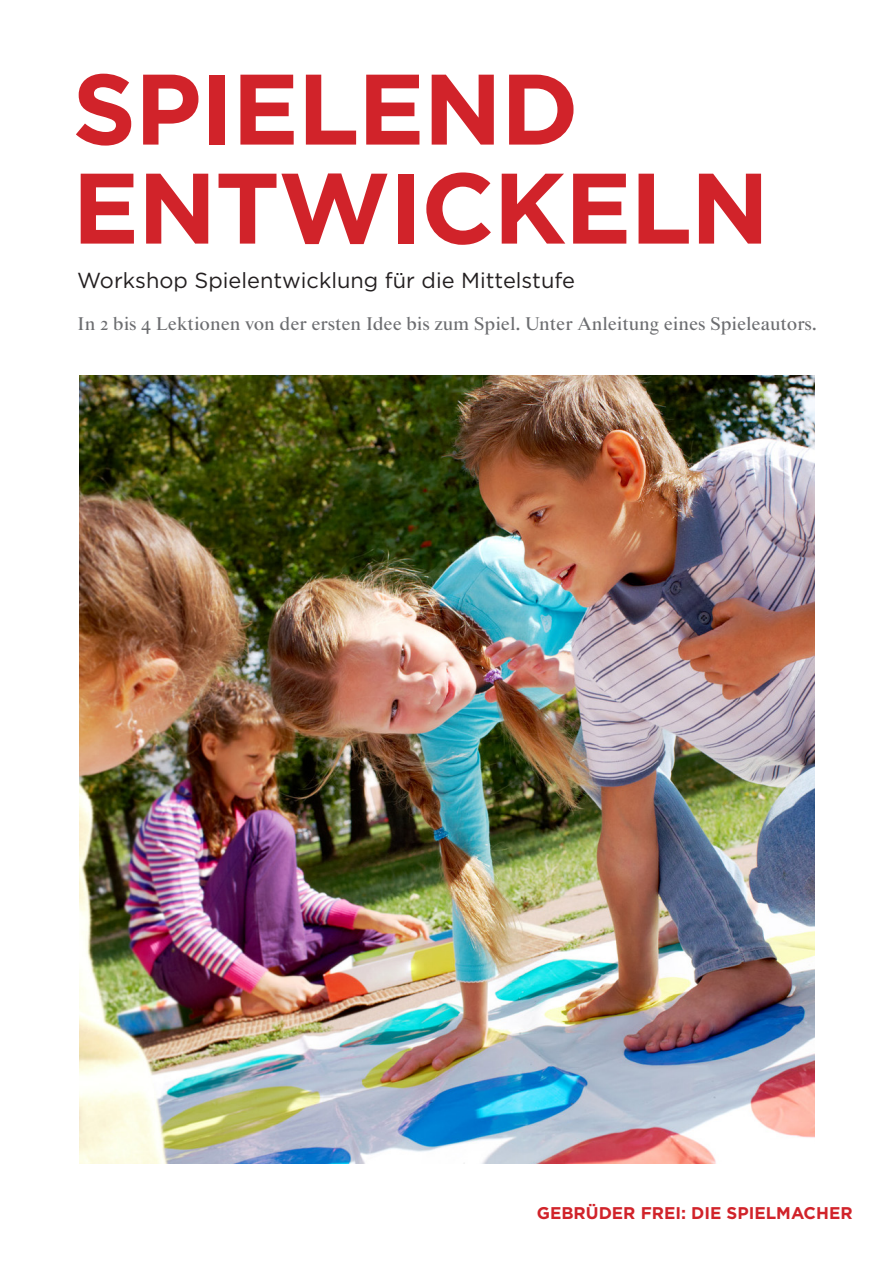
<style>
.page{position:relative;width:893px;height:1263px;background:#fff}
.page>*{position:absolute;margin:0;border:0;box-sizing:border-box;transform-origin:0 0}
.t1{font:700 99.9px "Gotham";letter-spacing:-.015em;color:#d1232a}
.t2{font:21.75px "Gotham";color:#231f20}
.t3{font:18.6px "Starling";color:#6c6d70}
.t4{font:700 16.95px "Gotham";color:#d1232a}
</style>
<div class="page">
<img style="left:79px;top:375px;width:736px;height:788px">
<p class="t1" style="left:72px;top:51px;width:508px">SPIELEND</p>
<p class="t1" style="left:72px;top:150px;width:699px">ENTWICKELN</p>
<p class="t2" style="left:77px;top:268px;width:499px">Workshop Spielentwicklung für die Mittelstufe</p>
<p class="t3" style="left:77px;top:313px;width:741px">In 2 bis 4 Lektionen von der ersten Idee bis zum Spiel. Unter Anleitung eines Spieleautors.</p>
<p class="t4" style="left:537px;top:1203px;width:317px">GEBRÜDER FREI: DIE SPIELMACHER</p>
</div>
